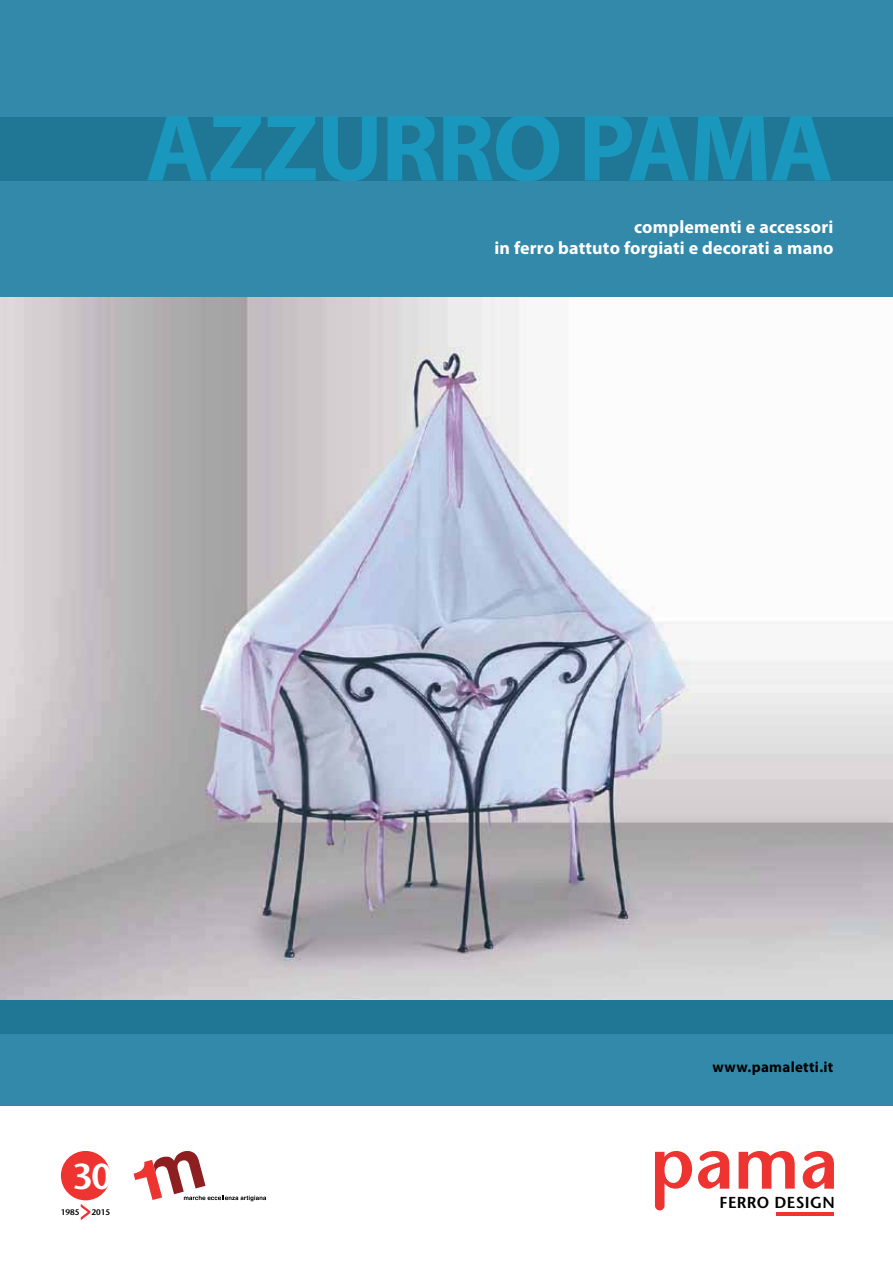
<style>
.page{position:relative;width:893px;height:1263px;background:#fff}
.page>*{position:absolute;margin:0;border:0;box-sizing:border-box;transform-origin:0 0}
.t1{font:700 97.5px "Myriad Pro";letter-spacing:-.02em;color:#1a97bd}
.t2{font:600 36px "Stone Sans";color:#fff}
.t3{font:700 18px/21px "Myriad Pro";letter-spacing:.01em;color:#fff;text-align:right}
.t4{font:600 15.9px "Stone Sans";letter-spacing:.02em;color:#000}
.t5{font:700 15px "Myriad Pro";letter-spacing:.02em;color:#000}
.t6{font:600 8.1px "Stone Sans";color:#000}
</style>
<div class="page">
<div style="left:0;top:0;width:893px;height:298px;background:#3289a9"></div>
<div style="left:0;top:999px;width:893px;height:107px;background:#3289a9"></div>
<div style="left:0;top:999px;width:893px;height:34px;background:#1f7695"></div>
<div style="left:0;top:117px;width:893px;height:64px;background:#1f7695"></div>
<hr style="left:777px;top:1212px;width:57px;height:3px;background:#ee3431">
<svg style="left:739px;top:1151px;width:56px;height:38px"></svg>
<svg style="left:655px;top:1151px;width:37px;height:59px"></svg>
<svg style="left:698px;top:1151px;width:31px;height:38px"></svg>
<svg style="left:803px;top:1151px;width:31px;height:38px"></svg>
<svg style="left:81px;top:1204px;width:9px;height:16px"></svg>
<div style="left:61px;top:1151px;width:49px;height:49px;background:#ee3431;border-radius:50%"></div>
<svg style="left:134px;top:1151px;width:132px;height:50px"></svg>
<img style="left:0;top:298px;width:893px;height:701px">
<h1 class="t1" style="left:146px;top:111px;width:689px">AZZURRO PAMA</h1>
<p class="t3" style="left:494px;top:218px;width:341px">complementi e accessori<br>in ferro battuto forgiati e decorati a mano</p>
<h2 class="t2" style="left:73px;top:1162px;width:41px">30</h2>
<p class="t6" style="left:61px;top:1209px;width:20px">1985</p>
<p class="t6" style="left:92px;top:1209px;width:20px">2015</p>
<p class="t5" style="left:713px;top:1061px;width:122px">www.pamaletti.it</p>
<p class="t4" style="left:720px;top:1196px;width:117px">FERRO DESIGN</p>
</div>
